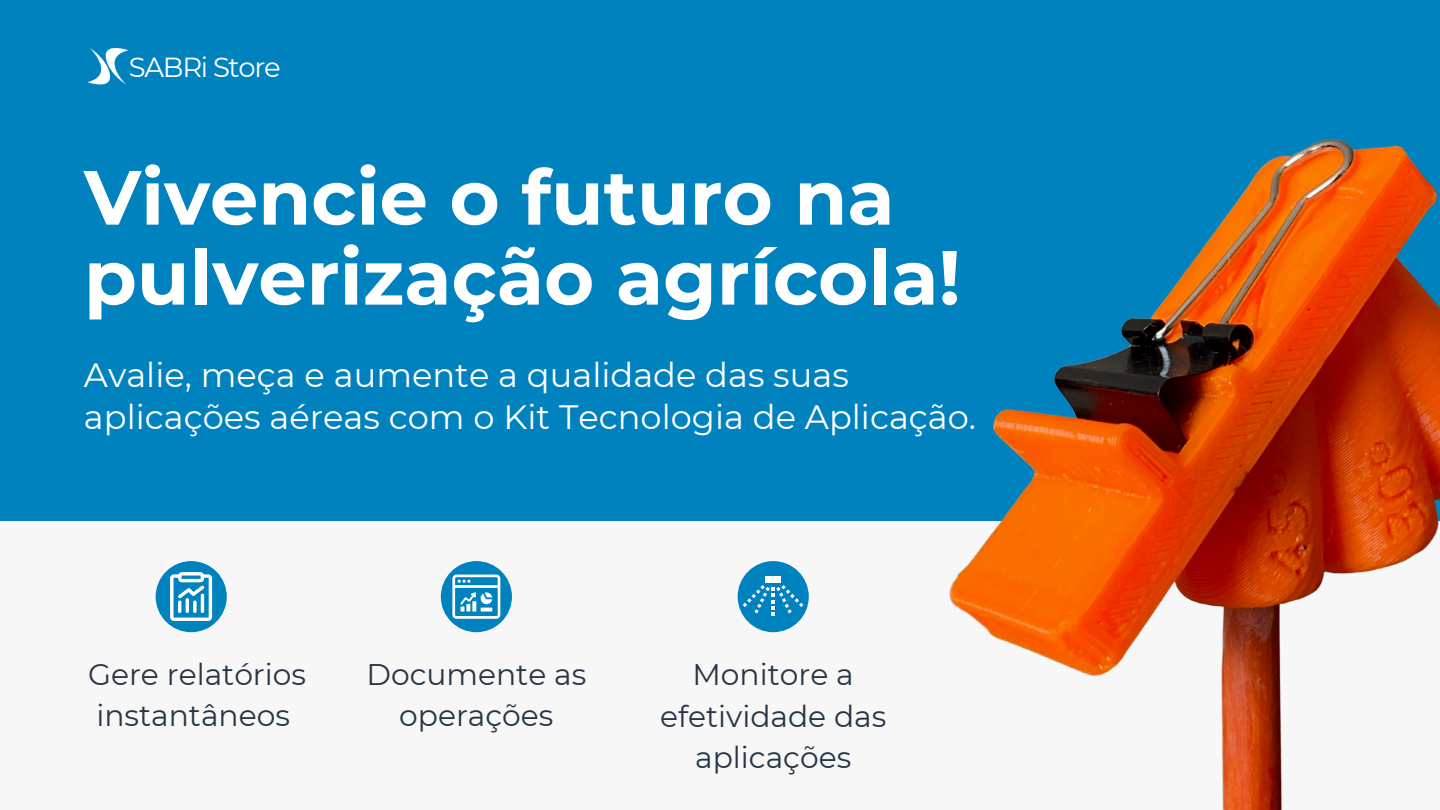
<style>
.page{position:relative;width:1440px;height:810px;background:#0082bf}
.page>*{position:absolute;margin:0;border:0;box-sizing:border-box;transform-origin:0 0}
.t1{font:700 76.6px/80px "Montserrat";color:#fff}
.t2{font:33.7px/41.7px "Montserrat";color:#fff}
.t3{font:29.8px/41.2px "Montserrat";color:#263646;text-align:center}
.t4{font:27.5px "Montserrat";letter-spacing:-.045em;color:#fff}
</style>
<div class="page">
<div style="left:0;top:521px;width:1440px;height:289px;background:#f7f7f7"></div>
<div style="left:441px;top:561px;width:71px;height:71px;background:#0082bf;border-radius:50%"></div>
<div style="left:738px;top:561px;width:71px;height:71px;background:#0082bf;border-radius:50%"></div>
<svg style="left:452px;top:575px;width:48px;height:44px"></svg>
<svg style="left:472px;top:601px;width:4px;height:11px"></svg>
<svg style="left:481px;top:608px;width:11px;height:4px"></svg>
<div style="left:156px;top:561px;width:71px;height:71px;background:#0082bf;border-radius:50%"></div>
<svg style="left:170px;top:572px;width:42px;height:49px"></svg>
<div style="left:765px;top:577px;width:16px;height:6px;background:#fff"></div>
<svg style="left:743px;top:585px;width:60px;height:31px"></svg>
<img style="left:949px;top:138px;width:491px;height:672px">
<img style="left:87px;top:48px;width:41px;height:37px">
<p class="t4" style="left:129px;top:50px;width:154px">SABRi Store</p>
<p class="t1" style="left:84px;top:157px;width:878px">Vivencie o futuro na pulverização agrícola!</p>
<p class="t2" style="left:84px;top:354px;width:894px">Avalie, meça e aumente a qualidade das suas aplicações aéreas com o Kit Tecnologia de Aplicação.</p>
<p class="t3" style="left:88px;top:653px;width:220px;text-align:left">Gere relatórios instantâneos</p>
<h1 class="t3" style="left:367px;top:653px;width:221px">Documente as operações</h1>
<h2 class="t3" style="left:660px;top:654px;width:228px">Monitore a efetividade das aplicações</h2>
</div>
